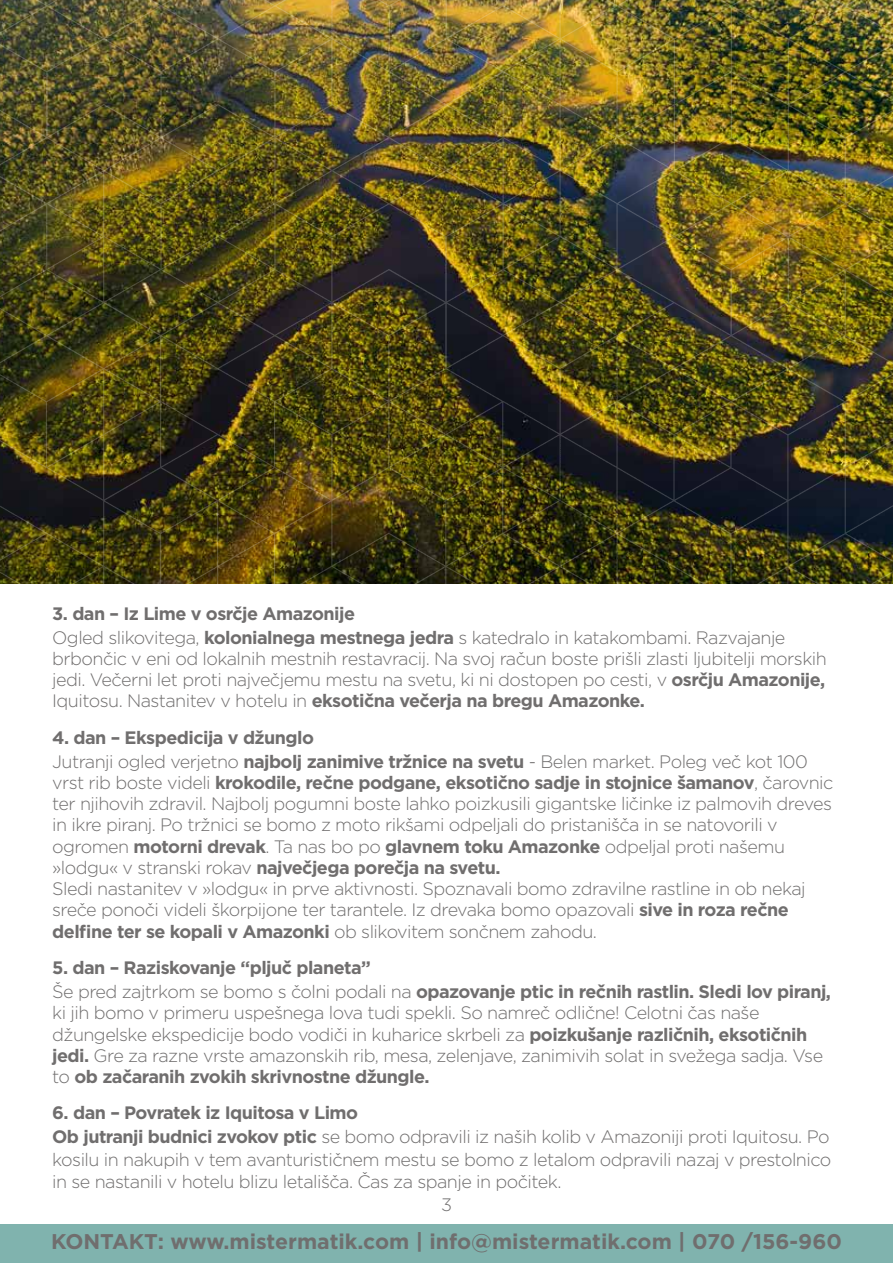
<style>
.page{position:relative;width:893px;height:1263px;background:#fff}
.page>*{position:absolute;margin:0;border:0;box-sizing:border-box;transform-origin:0 0}
.t1{font:700 21.3px "Gotham";color:#706e6e}
.t2{font:300 18px/21.3px "Gotham";letter-spacing:-.03em;color:#706e6e}
.t3{font:700 18px/24px "Gotham";letter-spacing:-.03em;color:#706e6e}
.s1{font-weight:300}
.s2{font-weight:700}
</style>
<div class="page">
<div style="left:0;top:1224px;width:893px;height:39px;background:#80b3ae"></div>
<img style="left:0;top:0;width:892px;height:584px">
<p class="t3" style="left:52px;top:601px;width:735px">3. dan – Iz Lime v osrčje Amazonije<br><span class="s1">Ogled slikovitega,</span> kolonialnega mestnega jedra <span class="s1">s katedralo in katakombami. Razvajanje</span></p>
<p class="t2" style="left:52px;top:647px;width:776px;text-align:justify">brbončic v eni od lokalnih mestnih restavracij. Na svoj račun boste prišli zlasti ljubitelji morskih jedi. Večerni let proti največjemu mestu na svetu, ki ni dostopen po cesti, v <span class="s2">osrčju Amazonije, </span>Iquitosu. Nastanitev v hotelu in <span class="s2">eksotična večerja na bregu Amazonke.</span></p>
<p class="t3" style="left:52px;top:725px;width:757px">4. dan – Ekspedicija v džunglo<br><span class="s1">Jutranji ogled verjetno</span> najbolj zanimive tržnice na svetu <span class="s1">- Belen market. Poleg več kot 100</span></p>
<p class="t2" style="left:52px;top:771px;width:783px">vrst rib boste videli <span class="s2">krokodile, rečne podgane, eksotično sadje in stojnice šamanov</span>, čarovnic ter njihovih zdravil. Najbolj pogumni boste lahko poizkusili gigantske ličinke iz palmovih dreves in ikre piranj. Po tržnici se bomo z moto rikšami odpeljali do pristanišča in se natovorili v ogromen <span class="s2">motorni drevak</span>. Ta nas bo po <span class="s2">glavnem toku Amazonke</span> odpeljal proti našemu »lodgu« v stranski rokav <span class="s2">največjega porečja na svetu.<br></span>Sledi nastanitev v »lodgu« in prve aktivnosti. Spoznavali bomo zdravilne rastline in ob nekaj sreče ponoči videli škorpijone ter tarantele. Iz drevaka bomo opazovali <span class="s2">sive in roza rečne delfine ter se kopali v Amazonki</span> ob slikovitem sončnem zahodu.</p>
<p class="t3" style="left:52px;top:955px;width:780px">5. dan – Raziskovanje “pljuč planeta”<br><span class="s1">Še pred zajtrkom se bomo s čolni podali na</span> opazovanje ptic in rečnih rastlin. Sledi lov piranj,</p>
<p class="t2" style="left:52px;top:1002px;width:772px">ki jih bomo v primeru uspešnega lova tudi spekli. So namreč odlične! Celotni čas naše džungelske ekspedicije bodo vodiči in kuharice skrbeli za <span class="s2">poizkušanje različnih, eksotičnih jedi.</span> Gre za razne vrste amazonskih rib, mesa, zelenjave, zanimivih solat in svežega sadja. Vse to <span class="s2">ob začaranih zvokih skrivnostne džungle.</span></p>
<p class="t3" style="left:52px;top:1101px;width:307px">6. dan – Povratek iz Iquitosa v Limo</p>
<p class="t2" style="left:52px;top:1126px;width:779px"><span class="s2">Ob jutranji budnici zvokov ptic</span> se bomo odpravili iz naših kolib v Amazoniji proti Iquitosu. Po</p>
<p class="t2" style="left:52px;top:1148px;width:781px">kosilu in nakupih v tem avanturističnem mestu se bomo z letalom odpravili nazaj v prestolnico</p>
<p class="t2" style="left:52px;top:1171px;width:511px">in se nastanili v hotelu blizu letališča. Čas za spanje in počitek.</p>
<p class="t2" style="left:441px;top:1194px;width:12px">3</p>
<p class="t1" style="left:51px;top:1227px;width:792px">KONTAKT: www.mistermatik.com | info@mistermatik.com | 070 /156-960</p>
</div>
